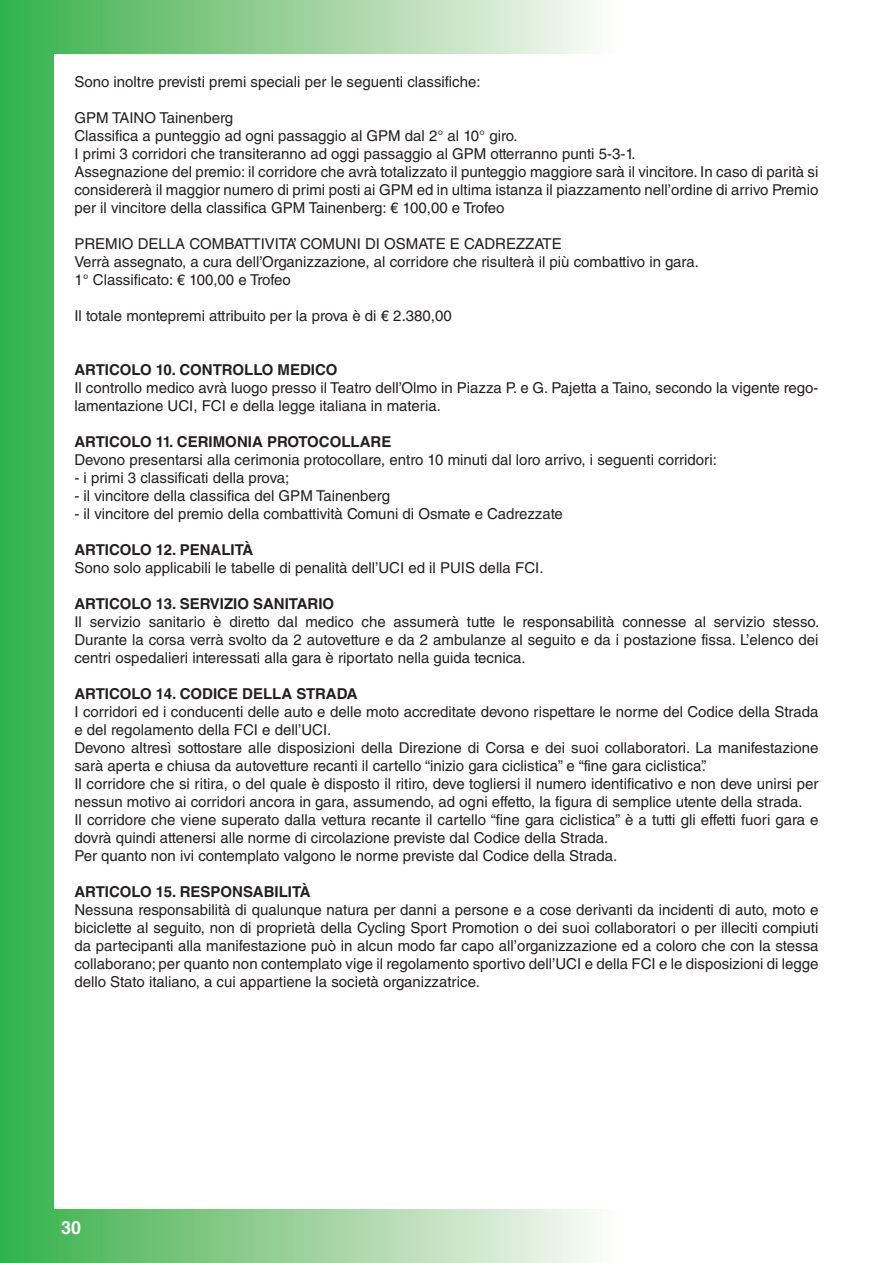
<style>
.page{position:relative;width:893px;height:1263px;background:#fff}
.page>*{position:absolute;margin:0;border:0;box-sizing:border-box;transform-origin:0 0}
.t1{font:700 18px "Helvetica";color:#fff}
.t2{font:15px/18px "Helvetica LT Std";color:#231f20}
.t3{font:700 15px "Helvetica LT Std";color:#231f20}
</style>
<div class="page">
<div style="left:0;top:0;width:618px;height:1263px;background:linear-gradient(to right,#39af49,#fffaf7)"></div>
<div style="left:54px;top:54px;width:785px;height:1155px;background:#fff"></div>
<p class="t2" style="left:74px;top:73px;width:408px">Sono inoltre previsti premi speciali per le seguenti classifiche:</p>
<p class="t2" style="left:74px;top:109px;width:745px">GPM TAINO Tainenberg<br>Classifica a punteggio ad ogni passaggio al GPM dal 2° al 10° giro.<br>I primi 3 corridori che transiteranno ad oggi passaggio al GPM otterranno punti 5-3-1.<br>Assegnazione del premio: il corridore che avrà totalizzato il punteggio maggiore sarà il vincitore. In caso di parità si considererà il maggior numero di primi posti ai GPM ed in ultima istanza il piazzamento nell’ordine di arrivo Premio per il vincitore della classifica GPM Tainenberg: € 100,00 e Trofeo</p>
<p class="t2" style="left:74px;top:235px;width:626px">PREMIO DELLA COMBATTIVITA’ COMUNI DI OSMATE E CADREZZATE<br>Verrà assegnato, a cura dell’Organizzazione, al corridore che risulterà il più combattivo in gara.<br>1° Classificato: € 100,00 e Trofeo</p>
<p class="t2" style="left:74px;top:307px;width:379px">Il totale montepremi attribuito per la prova è di € 2.380,00</p>
<p class="t3" style="left:74px;top:361px;width:265px">ARTICOLO 10. CONTROLLO MEDICO</p>
<p class="t2" style="left:74px;top:379px;width:746px">Il controllo medico avrà luogo presso il Teatro dell’Olmo in Piazza P. e G. Pajetta a Taino, secondo la vigente rego&shy;lamentazione UCI, FCI e della legge italiana in materia.</p>
<p class="t3" style="left:74px;top:433px;width:318px">ARTICOLO 11. CERIMONIA PROTOCOLLARE</p>
<p class="t2" style="left:74px;top:451px;width:644px">Devono presentarsi alla cerimonia protocollare, entro 10 minuti dal loro arrivo, i seguenti corridori:</p>
<p class="t2" style="left:74px;top:469px;width:216px">- i primi 3 classificati della prova;</p>
<p class="t2" style="left:74px;top:487px;width:317px">- il vincitore della classifica del GPM Tainenberg</p>
<p class="t2" style="left:74px;top:505px;width:490px">- il vincitore del premio della combattività Comuni di Osmate e Cadrezzate</p>
<p class="t3" style="left:74px;top:541px;width:180px">ARTICOLO 12. PENALITÀ</p>
<p class="t2" style="left:74px;top:559px;width:471px">Sono solo applicabili le tabelle di penalità dell’UCI ed il PUIS della FCI.</p>
<p class="t3" style="left:74px;top:595px;width:261px">ARTICOLO 13. SERVIZIO SANITARIO</p>
<p class="t2" style="left:74px;top:613px;width:746px;text-align:justify">Il servizio sanitario è diretto dal medico che assumerà tutte le responsabilità connesse al servizio stesso.<br>Durante la corsa verrà svolto da 2 autovetture e da 2 ambulanze al seguito e da i postazione fissa. L’elenco dei centri ospedalieri interessati alla gara è riportato nella guida tecnica.</p>
<p class="t3" style="left:74px;top:685px;width:285px">ARTICOLO 14. CODICE DELLA STRADA</p>
<p class="t2" style="left:74px;top:703px;width:746px">I corridori ed i conducenti delle auto e delle moto accreditate devono rispettare le norme del Codice della Strada e del regolamento della FCI e dell’UCI.<br>Devono altresì sottostare alle disposizioni della Direzione di Corsa e dei suoi collaboratori. La manifestazione sarà aperta e chiusa da autovetture recanti il cartello “inizio gara ciclistica” e “fine gara ciclistica”.<br>Il corridore che si ritira, o del quale è disposto il ritiro, deve togliersi il numero identificativo e non deve unirsi per nessun motivo ai corridori ancora in gara, assumendo, ad ogni effetto, la figura di semplice utente della strada.<br>Il corridore che viene superato dalla vettura recante il cartello “fine gara ciclistica” è a tutti gli effetti fuori gara e dovrà quindi attenersi alle norme di circolazione previste dal Codice della Strada.<br>Per quanto non ivi contemplato valgono le norme previste dal Codice della Strada.</p>
<p class="t3" style="left:74px;top:883px;width:238px">ARTICOLO 15. RESPONSABILITÀ</p>
<p class="t2" style="left:74px;top:901px;width:746px;text-align:justify">Nessuna responsabilità di qualunque natura per danni a persone e a cose derivanti da incidenti di auto, moto e biciclette al seguito, non di proprietà della Cycling Sport Promotion o dei suoi collaboratori o per illeciti compiuti da partecipanti alla manifestazione può in alcun modo far capo all’organizzazione ed a coloro che con la stessa collaborano; per quanto non contemplato vige il regolamento sportivo dell’UCI e della FCI e le disposizioni di legge dello Stato italiano, a cui appartiene la società organizzatrice.</p>
<p class="t1" style="left:61px;top:1213px;width:22px">30</p>
</div>
